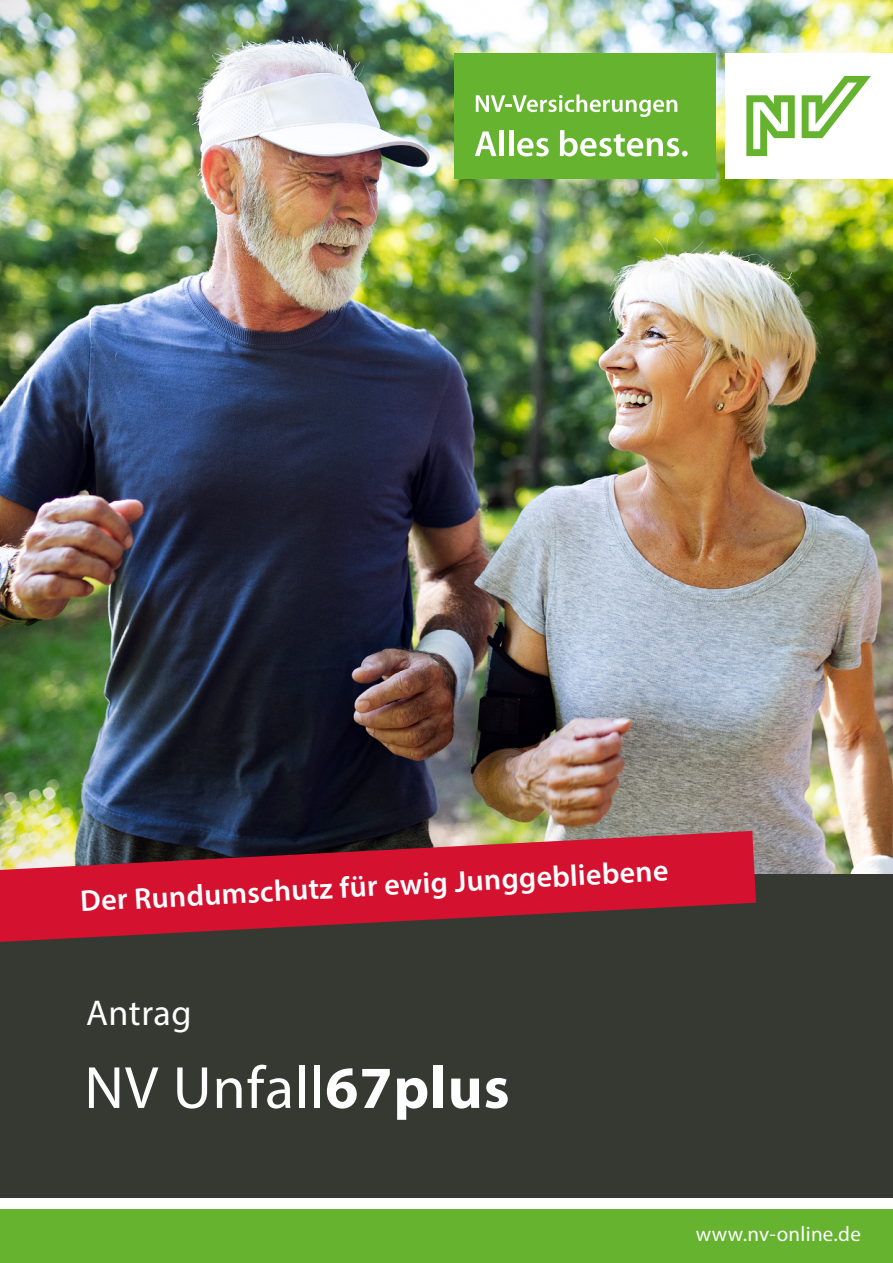
<style>
.page{position:relative;width:893px;height:1263px;background:#fff}
.page>*{position:absolute;margin:0;border:0;box-sizing:border-box;transform-origin:0 0}
.t1{font:60px "Myriad Pro";letter-spacing:.015em;color:#fff}
.t2{font:36px "Myriad Pro";letter-spacing:.01em;color:#fff}
.t3{font:600 30px "Myriad Pro";color:#fff}
.t4{font:21px "Myriad Pro";letter-spacing:.015em;color:#fff}
.s1{font-weight:700}
</style>
<div class="page">
<img style="left:0;top:0;width:893px;height:874px">
<div style="left:0;top:874px;width:893px;height:323px;background:#363932"></div>
<div style="left:0;top:1209px;width:893px;height:54px;background:#65b32e"></div>
<svg style="left:0;top:831px;width:756px;height:111px;fill:#d51130"></svg>
<div style="left:726px;top:53px;width:167px;height:126px;background:#fff"></div>
<svg style="left:746px;top:95px;width:49px;height:61px"></svg>
<svg style="left:802px;top:76px;width:69px;height:62px"></svg>
<div style="left:454px;top:53px;width:261px;height:126px;background:#65b32e"></div>
<svg style="left:475px;top:131px;width:21px;height:25px"></svg>
<hr style="left:500px;top:130px;width:4px;height:26px;background:#fff">
<hr style="left:509px;top:130px;width:4px;height:26px;background:#fff">
<svg style="left:517px;top:138px;width:32px;height:18px"></svg>
<svg style="left:560px;top:130px;width:128px;height:26px"></svg>
<svg style="left:476px;top:94px;width:201px;height:23px"></svg>
<p class="t3" style="left:79px;top:882px;width:590px;rotate:-3deg">Der Rundumschutz für ewig Junggebliebene</p>
<p class="t2" style="left:86px;top:991px;width:107px">Antrag</p>
<h1 class="t1" style="left:84px;top:1051px;width:427px">NV Unfall<span class="s1">67plus</span></h1>
<p class="t4" style="left:696px;top:1221px;width:167px">www.nv-online.de</p>
</div>
